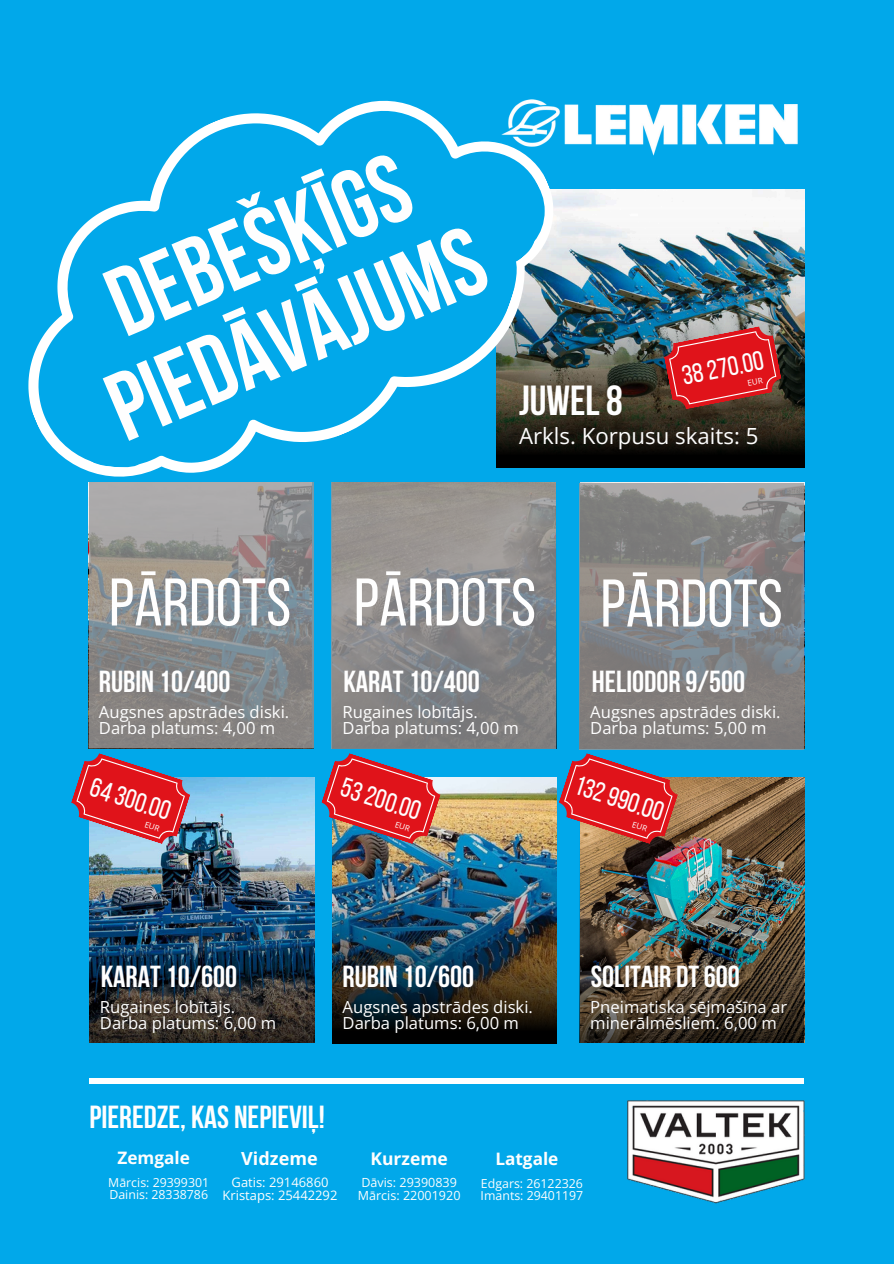
<style>
.page{position:relative;width:894px;height:1264px;background:#fff}
.page>*{position:absolute;margin:0;border:0;box-sizing:border-box;transform-origin:0 0}
.t1{font:700 96.75px/96.4px "Bebas Neue";color:#fefefe;text-align:center}
.t2{font:67.2px "Bebas Neue";color:#fefefe}
.t3{font:700 41.85px "Bebas Neue";color:#fefefe}
.t4{font:700 31.8px "Bebas Neue";color:#fefefe}
.t5{font:700 30.3px "Bebas Neue";color:#fefefe}
.t6{font:27.15px "Bebas Neue";color:#fefefe}
.t7{font:22.2px "Open Sans";color:#fefefe}
.t8{font:700 18px "Open Sans";color:#fefefe}
.t9{font:700 17.4px "Open Sans";color:#fefefe}
.t10{font:700 17.1px "Open Sans";color:#fefefe}
.t11{font:16.65px/16px "Open Sans";color:#fefefe}
.t12{font:13.05px "Open Sans";color:#fefefe}
.t13{font:12.6px "Open Sans";color:#fefefe}
.t14{font:12.3px "Open Sans";color:#fefefe}
</style>
<div class="page">
<div style="left:0;top:0;width:893px;height:1263px;background:#01a8ea"></div>
<img style="left:606px;top:104px;width:192px;height:52px">
<img style="left:627px;top:1100px;width:177px;height:103px">
<img style="left:606px;top:190px;width:197px;height:278px">
<img style="left:90px;top:777px;width:224px;height:265px">
<img style="left:444px;top:777px;width:111px;height:43px">
<img style="left:332px;top:820px;width:224px;height:223px">
<img style="left:579px;top:777px;width:224px;height:265px">
<svg style="left:28px;top:99px;width:578px;height:442px"></svg>
<div style="left:89px;top:1077px;width:715px;height:6px;background:#fff"></div>
<svg style="left:90px;top:454px;width:49px;height:14px"></svg>
<div style="left:473px;top:168px;width:71px;height:86px;background:#01a8ea;border-radius:50%"></div>
<svg style="left:477px;top:232px;width:61px;height:107px"></svg>
<svg style="left:89px;top:482px;width:224px;height:266px;background:#8e8e8f"></svg>
<svg style="left:579px;top:482px;width:225px;height:267px;background:#848587"></svg>
<svg style="left:331px;top:482px;width:225px;height:267px;background:#898b8c"></svg>
<svg style="left:555px;top:749px;width:126px;height:98px"></svg>
<svg style="left:661px;top:324px;width:122px;height:88px;background:#b53637"></svg>
<svg style="left:71px;top:753px;width:123px;height:94px"></svg>
<img style="left:321px;top:753px;width:123px;height:94px">
<h4 class="t1" style="left:60px;top:287px;width:401px;rotate:-23deg">DEBEŠĶĪGS<br>PIEDĀVĀJUMS</h4>
<p class="t6" style="left:680px;top:365px;width:84px;rotate:-11deg">38270.00</p>
<p class="t3" style="left:519px;top:384px;width:105px">JUWEL8</p>
<p class="t7" style="left:519px;top:420px;width:241px">Arkls. Korpusu skaits: 5</p>
<p class="t2" style="left:109px;top:575px;width:183px">PĀRDOTS</p>
<p class="t5" style="left:99px;top:669px;width:133px">RUBIN 10/400</p>
<p class="t11" style="left:99px;top:703px;width:192px">Augsnes apstrādes diski.</p>
<p class="t11" style="left:99px;top:719px;width:178px">Darba platums: 4,00 m</p>
<p class="t2" style="left:354px;top:575px;width:183px">PĀRDOTS</p>
<p class="t2" style="left:600px;top:576px;width:183px">PĀRDOTS</p>
<p class="t5" style="left:343px;top:669px;width:138px">KARAT10/400</p>
<p class="t11" style="left:342px;top:703px;width:136px">Rugaines lobītājs.</p>
<h4 class="t11" style="left:342px;top:719px;width:178px">Darba platums: 4,00 m</h4>
<h2 class="t5" style="left:591px;top:669px;width:154px">HELIODOR 9/500</h2>
<h4 class="t11" style="left:590px;top:703px;width:192px">Augsnes apstrādes diski.</h4>
<p class="t11" style="left:590px;top:719px;width:178px">Darba platums: 5,00 m</p>
<p class="t6" style="left:95px;top:775px;width:84px;rotate:18deg">64 300.00</p>
<p class="t6" style="left:345px;top:775px;width:84px;rotate:18deg">53200.00</p>
<h2 class="t6" style="left:579px;top:774px;width:93px;rotate:18deg">132990.00</h2>
<p class="t5" style="left:101px;top:964px;width:138px">KARAT 10/600</p>
<h5 class="t11" style="left:100px;top:998px;width:136px">Rugaines lobītājs.</h5>
<p class="t11" style="left:100px;top:1014px;width:178px">Darba platums: 6,00 m</p>
<p class="t5" style="left:342px;top:964px;width:133px">RUBIN 10/600</p>
<p class="t11" style="left:342px;top:998px;width:192px">Augsnes apstrādes diski.</p>
<p class="t11" style="left:342px;top:1014px;width:178px">Darba platums: 6,00 m</p>
<h5 class="t5" style="left:590px;top:964px;width:151px">SOLITAIR DT 600</h5>
<p class="t11" style="left:590px;top:998px;width:198px">Pneimatiska sējmašīna ar minerālmēsliem. 6,00 m</p>
<p class="t4" style="left:89px;top:1103px;width:237px">PIEREDZE, KAS NEPIEVIĻ!</p>
<h4 class="t10" style="left:117px;top:1146px;width:74px">Zemgale</h4>
<p class="t14" style="left:108px;top:1173px;width:102px">Mārcis: 29399301</p>
<p class="t14" style="left:109px;top:1185px;width:100px">Dainis: 28338786</p>
<p class="t8" style="left:241px;top:1145px;width:78px">Vidzeme</p>
<h4 class="t12" style="left:231px;top:1172px;width:98px">Gatis: 29146860</h4>
<p class="t12" style="left:222px;top:1185px;width:116px">Kristaps: 25442292</p>
<p class="t9" style="left:370px;top:1146px;width:79px">Kurzeme</p>
<p class="t13" style="left:361px;top:1173px;width:97px">Dāvis: 29390839</p>
<p class="t13" style="left:358px;top:1186px;width:104px">Mārcis: 22001920</p>
<p class="t10" style="left:495px;top:1147px;width:64px">Latgale</p>
<h4 class="t14" style="left:481px;top:1174px;width:103px">Edgars: 26122326</h4>
<p class="t14" style="left:480px;top:1186px;width:104px">Imants: 29401197</p>
</div>
